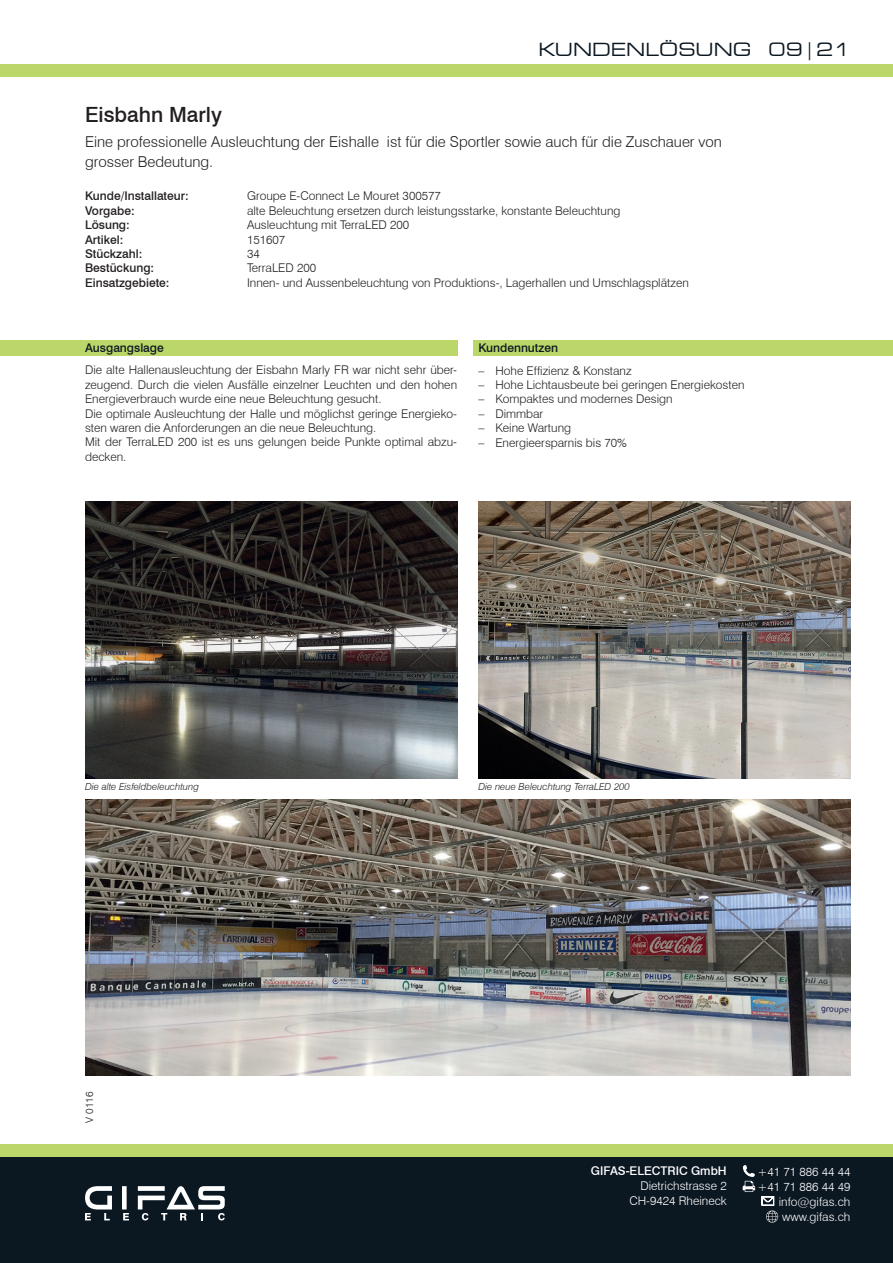
<style>
.page{position:relative;width:893px;height:1263px;background:#fff}
.page>*{position:absolute;margin:0;border:0;box-sizing:border-box;transform-origin:0 0}
.t1{font:500 21px "Swiss 721 BT";color:#231f20}
.t2{font:expanded 18px "Square 721 BT";color:#0b1721}
.t3{font:300 15px/19.5px "Swiss 721 BT";color:#231f20}
.t4{font:300 12px/14.4px "Swiss 721 BT";color:#231f20}
.t5{font:300 12px/15px "Swiss 721 BT";color:#fff;text-align:right}
.t6{font:500 12px "Swiss 721 BT";color:#231f20}
.t7{font:500 12px "Swiss 721 BT";color:#0b1721}
.t8{font:500 12px "Swiss 721 BT";color:#fff}
.t9{font:300 10.5px "Swiss 721 BT";color:#231f20}
.t10{font:italic 300 9.75px "Swiss 721 BT";color:#231f20}
</style>
<div class="page">
<div style="left:0;top:1157px;width:893px;height:106px;background:#0b1721"></div>
<div style="left:0;top:1144px;width:893px;height:13px;background:#bbd76a"></div>
<div style="left:0;top:64px;width:893px;height:13px;background:#bbd76a"></div>
<div style="left:122px;top:1186px;width:5px;height:23px;background:#fff"></div>
<svg style="left:85px;top:1186px;width:27px;height:34px"></svg>
<svg style="left:123px;top:1213px;width:6px;height:7px"></svg>
<svg style="left:138px;top:1186px;width:87px;height:34px"></svg>
<svg style="left:743px;top:1165px;width:12px;height:27px"></svg>
<svg style="left:762px;top:1196px;width:16px;height:26px"></svg>
<div style="left:0;top:340px;width:457px;height:16px;background:#bbd76a"></div>
<div style="left:473px;top:340px;width:420px;height:16px;background:#bbd76a"></div>
<img style="left:85px;top:799px;width:765px;height:277px">
<img style="left:478px;top:502px;width:372px;height:276px">
<img style="left:85px;top:502px;width:372px;height:276px">
<p class="t1" style="left:85px;top:102px;width:139px">Eisbahn Marly</p>
<h2 class="t2" style="left:538px;top:39px;width:314px">KUNDENLÖSUNG 09|21</h2>
<p class="t3" style="left:85px;top:132px;width:638px">Eine professionelle Ausleuchtung der Eishalle ist für die Sportler sowie auch für die Zuschauer von grosser Bedeutung.</p>
<p class="t6" style="left:85px;top:189px;width:105px">Kunde/Installateur:</p>
<p class="t4" style="left:247px;top:189px;width:195px">Groupe E-Connect Le Mouret 300577</p>
<p class="t6" style="left:85px;top:203px;width:51px">Vorgabe:</p>
<p class="t4" style="left:247px;top:203px;width:375px">alte Beleuchtung ersetzen durch leistungsstarke, konstante Beleuchtung</p>
<p class="t6" style="left:85px;top:218px;width:46px">Lösung:</p>
<p class="t4" style="left:247px;top:218px;width:164px">Ausleuchtung mit TerraLED 200</p>
<p class="t6" style="left:85px;top:232px;width:40px">Artikel:</p>
<p class="t4" style="left:247px;top:232px;width:40px">151607</p>
<p class="t6" style="left:85px;top:247px;width:59px">Stückzahl:</p>
<p class="t4" style="left:247px;top:246px;width:14px">34</p>
<p class="t6" style="left:85px;top:261px;width:71px">Bestückung:</p>
<p class="t4" style="left:247px;top:261px;width:71px">TerraLED 200</p>
<p class="t6" style="left:85px;top:275px;width:86px">Einsatzgebiete:</p>
<p class="t4" style="left:247px;top:275px;width:443px">Innen- und Aussenbeleuchtung von Produktions-, Lagerhallen und Umschlagsplätzen</p>
<p class="t7" style="left:85px;top:340px;width:80px">Ausgangslage</p>
<p class="t4" style="left:85px;top:363px;width:374px;text-align:justify">Die alte Hallenausleuchtung der Eisbahn Marly FR war nicht sehr über&shy;zeugend. Durch die vielen Ausfälle einzelner Leuchten und den hohen Energieverbrauch wurde eine neue Beleuchtung gesucht.</p>
<p class="t4" style="left:85px;top:406px;width:374px">Die optimale Ausleuchtung der Halle und möglichst geringe Energieko&shy;sten waren die Anforderungen an die neue Beleuchtung.</p>
<p class="t4" style="left:85px;top:435px;width:374px">Mit der TerraLED 200 ist es uns gelungen beide Punkte optimal abzu&shy;decken.</p>
<p class="t7" style="left:478px;top:340px;width:81px">Kundennutzen</p>
<p class="t4" style="left:478px;top:363px;width:155px">– Hohe Effizienz &amp; Konstanz</p>
<p class="t4" style="left:478px;top:377px;width:268px">– Hohe Lichtausbeute bei geringen Energiekosten</p>
<p class="t4" style="left:478px;top:392px;width:196px">– Kompaktes und modernes Design</p>
<p class="t4" style="left:478px;top:406px;width:66px">– Dimmbar</p>
<p class="t4" style="left:478px;top:421px;width:94px">– Keine Wartung</p>
<p class="t4" style="left:478px;top:435px;width:150px">– Energieersparnis bis 70%</p>
<p class="t10" style="left:85px;top:780px;width:115px">Die alte Eisfeldbeleuchtung</p>
<p class="t10" style="left:478px;top:780px;width:153px">Die neue Beleuchtung TerraLED 200</p>
<p class="t9" style="left:83px;top:1123px;width:33px;rotate:-90deg">V 0116</p>
<p class="t8" style="left:591px;top:1164px;width:137px">GIFAS-ELECTRIC GmbH</p>
<p class="t5" style="left:629px;top:1178px;width:99px">Dietrichstrasse 2<br>CH-9424 Rheineck</p>
<p class="t5" style="left:757px;top:1164px;width:95px">+41 71 886 44 44 +41 71 886 44 49 info@gifas.ch www.gifas.ch</p>
</div>
